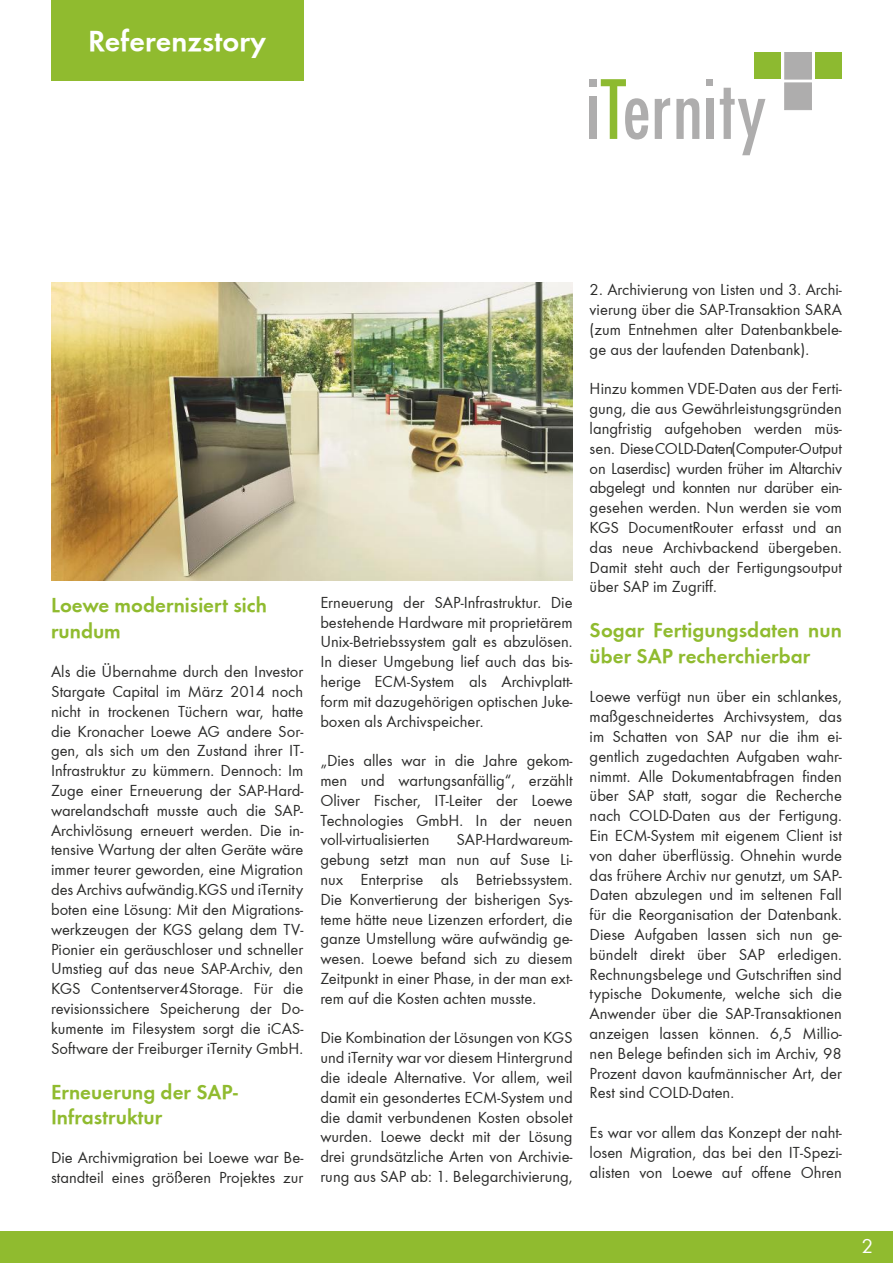
<style>
.page{position:relative;width:893px;height:1263px;background:#fff}
.page>*{position:absolute;margin:0;border:0;box-sizing:border-box;transform-origin:0 0}
.t1{font:30px "Function Demi";color:#fff}
.t2{font:21px/25.2px "Function Demi";color:#90bb2f}
.t3{font:21px "Function";color:#fff}
.t4{font:16.5px/19.8px "Function";color:#2b2b2a;text-align:justify}
</style>
<div class="page">
<img style="left:51px;top:283px;width:522px;height:297px">
<div style="left:590px;top:97px;width:7px;height:42px;background:#aeadad"></div>
<svg style="left:601px;top:79px;width:47px;height:61px"></svg>
<svg style="left:655px;top:98px;width:15px;height:41px"></svg>
<svg style="left:676px;top:98px;width:23px;height:41px"></svg>
<div style="left:706px;top:99px;width:8px;height:40px;background:#aeadad"></div>
<svg style="left:720px;top:88px;width:45px;height:67px"></svg>
<div style="left:590px;top:79px;width:7px;height:7px;background:#aeadad"></div>
<div style="left:706px;top:79px;width:7px;height:7px;background:#aeadad"></div>
<div style="left:785px;top:52px;width:26px;height:27px;background:#aeadad"></div>
<div style="left:784px;top:52px;width:28px;height:27px;border:1px solid #aeadad"></div>
<div style="left:754px;top:52px;width:27px;height:27px;background:#8dba30"></div>
<div style="left:815px;top:52px;width:27px;height:27px;background:#8dba30"></div>
<div style="left:784px;top:83px;width:28px;height:27px;background:#aeadad;border:1px solid #aeadad"></div>
<div style="left:51px;top:0;width:252px;height:81px;background:#90bb2f"></div>
<div style="left:0;top:1231px;width:893px;height:32px;background:#90bb2f"></div>
<h1 class="t1" style="left:88px;top:23px;width:180px">Referenzstory</h1>
<p class="t2" style="left:51px;top:593px;width:217px">Loewe modernisiert sich rundum</p>
<p class="t4" style="left:51px;top:662px;width:254px">Als die Übernahme durch den Investor Stargate Capital im März 2014 noch nicht in trockenen Tüchern war, hatte die Kronacher Loewe AG andere Sor&shy;gen, als sich um den Zustand ihrer IT-Infrastruktur zu kümmern. Dennoch: Im Zuge einer Erneuerung der SAP-Hard&shy;warelandschaft musste auch die SAP-Archivlösung erneuert werden. Die in&shy;tensive Wartung der alten Geräte wäre immer teurer geworden, eine Migration des Archivs aufwändig.KGS und iTernity boten eine Lösung: Mit den Migrations&shy;werkzeugen der KGS gelang dem TV-Pionier ein geräuschloser und schneller Umstieg auf das neue SAP-Archiv, den KGS Contentserver4Storage. Für die revisionssichere Speicherung der Do&shy;kumente im Filesystem sorgt die iCAS-Software der Freiburger iTernity GmbH.</p>
<p class="t2" style="left:51px;top:1079px;width:188px">Erneuerung der SAP-<br>Infrastruktur</p>
<p class="t4" style="left:51px;top:1148px;width:254px">Die Archivmigration bei Loewe war Be&shy;standteil eines größeren Projektes zur</p>
<p class="t4" style="left:320px;top:592px;width:254px">Erneuerung der SAP-Infrastruktur. Die bestehende Hardware mit proprietärem Unix-Betriebssystem galt es abzulösen.<br>In dieser Umgebung lief auch das bis&shy;herige ECM-System als Archivplatt&shy;form mit dazugehörigen optischen Juke&shy;boxen als Archivspeicher.</p>
<p class="t4" style="left:320px;top:751px;width:254px">„Dies alles war in die Jahre gekom&shy;men und wartungsanfällig“, erzählt Oliver Fischer, IT-Leiter der Loewe Technologies GmbH. In der neuen voll-virtualisierten</p>
<p class="t4" style="left:320px;top:830px;width:254px;text-indent:136px">SAP-Hardwareum&shy;gebung setzt man nun auf Suse Li&shy;nux Enterprise als Betriebssystem.<br>Die Konvertierung der bisherigen Sys&shy;teme hätte neue Lizenzen erfordert, die ganze Umstellung wäre aufwändig ge&shy;wesen. Loewe befand sich zu diesem Zeitpunkt in einer Phase, in der man ext&shy;rem auf die Kosten achten musste.</p>
<p class="t4" style="left:320px;top:1028px;width:254px">Die Kombination der Lösungen von KGS und iTernity war vor diesem Hintergrund die ideale Alternative. Vor allem, weil damit ein gesondertes ECM-System und die damit verbundenen Kosten obsolet wurden. Loewe deckt mit der Lösung drei grundsätzliche Arten von Archivie&shy;rung aus SAP ab: 1. Belegarchivierung,</p>
<p class="t4" style="left:590px;top:280px;width:254px">2. Archivierung von Listen und 3. Archi&shy;vierung über die SAP-Transaktion SARA (zum Entnehmen alter Datenbankbele&shy;ge aus der laufenden Datenbank).</p>
<p class="t4" style="left:590px;top:379px;width:254px">Hinzu kommen VDE-Daten aus der Ferti&shy;gung, die aus Gewährleistungsgründen langfristig aufgehoben werden müs&shy;sen. Diese COLD-Daten (Computer-Output on Laserdisc) wurden früher im Altarchiv abgelegt und konnten nur darüber ein&shy;gesehen werden. Nun werden sie vom KGS DocumentRouter erfasst und an das neue Archivbackend übergeben.<br>Damit steht auch der Fertigungsoutput über SAP im Zugriff.</p>
<p class="t2" style="left:590px;top:618px;width:254px">Sogar Fertigungsdaten nun über SAP recherchierbar</p>
<p class="t4" style="left:590px;top:687px;width:254px">Loewe verfügt nun über ein schlankes, maßgeschneidertes Archivsystem, das im Schatten von SAP nur die ihm ei&shy;gentlich zugedachten Aufgaben wahr&shy;nimmt. Alle Dokumentabfragen finden über SAP statt, sogar die Recherche nach COLD-Daten aus der Fertigung.<br>Ein ECM-System mit eigenem Client ist von daher überflüssig. Ohnehin wurde das frühere Archiv nur genutzt, um SAP-Daten abzulegen und im seltenen Fall für die Reorganisation der Datenbank.<br>Diese Aufgaben lassen sich nun ge&shy;bündelt direkt über SAP erledigen.<br>Rechnungsbelege und Gutschriften sind typische Dokumente, welche sich die Anwender über die SAP-Transaktionen anzeigen lassen können. 6,5 Millio&shy;nen Belege befinden sich im Archiv, 98<br>Prozent davon kaufmännischer Art, der Rest sind COLD-Daten.</p>
<p class="t4" style="left:590px;top:1123px;width:254px">Es war vor allem das Konzept der naht&shy;losen Migration, das bei den IT-Spezi&shy;alisten von Loewe auf offene Ohren</p>
<p class="t3" style="left:861px;top:1234px;width:13px">2</p>
</div>
